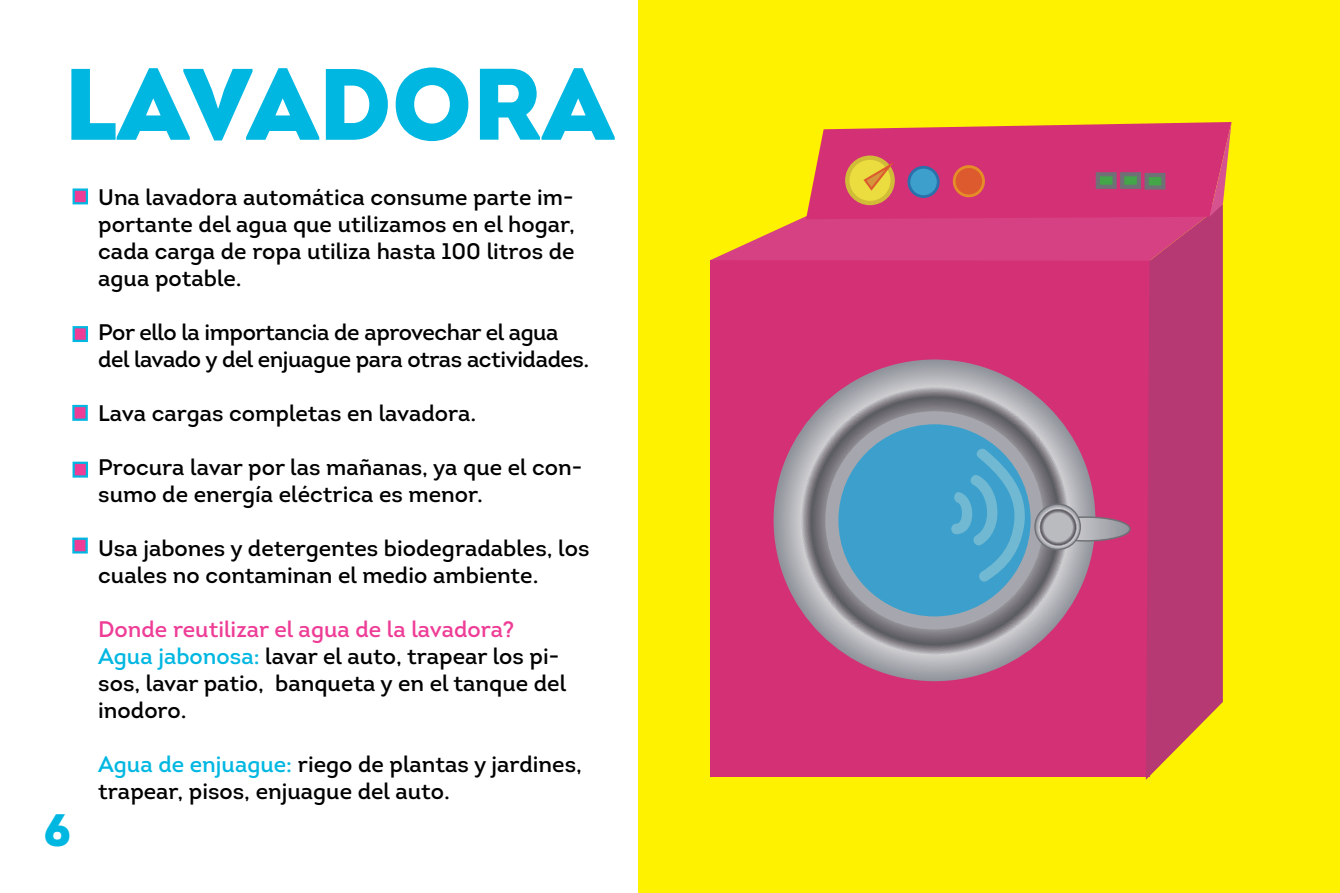
<style>
.page{position:relative;width:1340px;height:893px;background:#fff}
.page>*{position:absolute;margin:0;border:0;box-sizing:border-box;transform-origin:0 0}
.t1{font:900 101.25px "Intro";color:#00b7e1}
.t2{font:900 45px "Intro";color:#00b7e1}
.t3{font:22.5px/27px "Intro";color:#000}
.t4{font:22.5px/27px "Intro";letter-spacing:-.02em;color:#000}
.s1{color:#ee3d96}
.s2{color:#00b7e1}
</style>
<div class="page">
<div style="left:638px;top:0;width:701px;height:893px;background:#fff200"></div>
<svg style="left:710px;top:122px;width:521px;height:658px;background:#be5a7b"></svg>
<div style="left:73px;top:188px;width:15px;height:16px;background:#ee3d96;border:2px solid #00b7e1"></div>
<div style="left:72px;top:405px;width:16px;height:16px;background:#ee3d96;border:2px solid #00b7e1"></div>
<div style="left:73px;top:326px;width:15px;height:16px;background:#ee3d96;border:2px solid #00b7e1"></div>
<div style="left:72px;top:538px;width:16px;height:15px;background:#ee3d96;border:2px solid #00b7e1"></div>
<div style="left:73px;top:462px;width:15px;height:16px;background:#ee3d96;border:2px solid #00b7e1"></div>
<h1 class="t1" style="left:64px;top:38px;width:551px">LAVADORA</h1>
<h2 class="t2" style="left:43px;top:800px;width:29px">6</h2>
<p class="t3" style="left:98px;top:184px;width:478px;text-align:justify">Una lavadora automática consume parte im&shy;portante del agua que utilizamos en el hogar, cada carga de ropa utiliza hasta 100 litros de agua potable.</p>
<p class="t4" style="left:98px;top:319px;width:492px">Por ello la importancia de aprovechar el agua del lavado y del enjuague para otras actividades.</p>
<p class="t3" style="left:98px;top:400px;width:379px">Lava cargas completas en lavadora.</p>
<p class="t3" style="left:98px;top:454px;width:485px">Procura lavar por las mañanas, ya que el con&shy;sumo de energía eléctrica es menor.</p>
<p class="t3" style="left:98px;top:535px;width:492px">Usa jabones y detergentes biodegradables, los cuales no contaminan el medio ambiente.</p>
<p class="t3" style="left:98px;top:616px;width:469px"><span class="s1">Donde reutilizar el agua de la lavadora?<br></span><span class="s2">Agua jabonosa:</span> lavar el auto, trapear los pi&shy;sos, lavar patio, banqueta y en el tanque del inodoro.</p>
<p class="t3" style="left:98px;top:751px;width:485px"><span class="s2">Agua de enjuague:</span> riego de plantas y jardines, trapear, pisos, enjuague del auto.</p>
</div>
